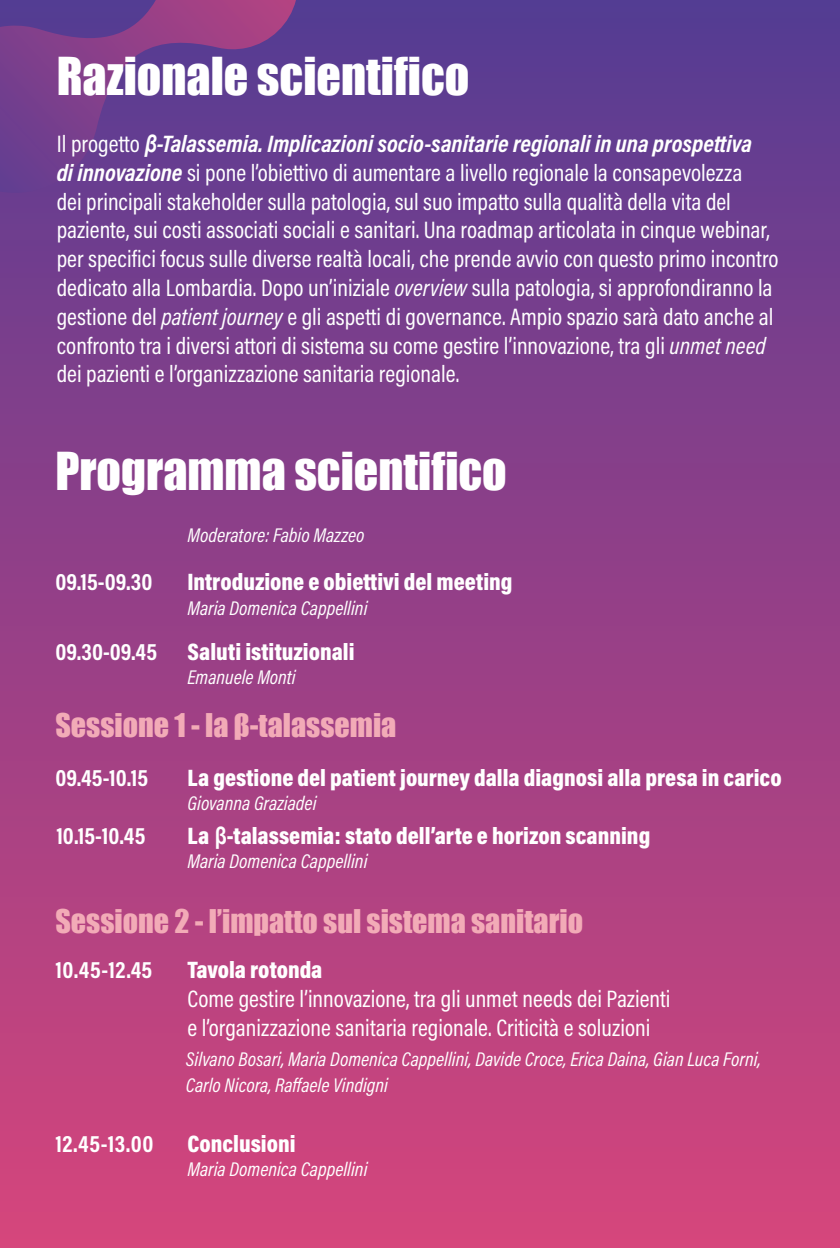
<style>
.page{position:relative;width:840px;height:1248px;background:#fff}
.page>*{position:absolute;margin:0;border:0;box-sizing:border-box;transform-origin:0 0}
.t1{font:48px "Impact";color:#fff}
.t2{font:30px "Impact";color:#f2abb7}
.t3{font:24px/28.8px "Acumin Pro Cond";color:#fff}
.t4{font:900 24px "Acumin Pro Cond";color:#fff}
.t5{font:700 24px "Acumin Pro Cond";letter-spacing:.005em;color:#fff}
.t6{font:italic 20px/26.4px "Acumin Pro Cond";color:#fff}
.s1{font-family:"Arial Narrow";font-weight:700;font-style:italic}
.s2{font-weight:700;font-style:italic}
.s3{font-style:italic}
.s4{font-family:"Arial Narrow";font-weight:700}
</style>
<div class="page">
<div style="left:0;top:0;width:839px;height:1247px;background:linear-gradient(to bottom,#563c93,#d6457b)"></div>
<svg style="left:0;top:0;width:296px;height:193px;background:#6e3d8e"></svg>
<p class="t1" style="left:57px;top:39px;width:414px">Razionale scientifico</p>
<p class="t3" style="left:57px;top:129px;width:723px">Il progetto <span class="s1">β</span><span class="s2">-Talassemia. Implicazioni socio-sanitarie regionali in una prospettiva<br>di innovazione</span> si pone l’obiettivo di aumentare a livello regionale la consapevolezza<br>dei principali stakeholder sulla patologia, sul suo impatto sulla qualità della vita del paziente, sui costi associati sociali e sanitari. Una roadmap articolata in cinque webinar, per specifici focus sulle diverse realtà locali, che prende avvio con questo primo incontro dedicato alla Lombardia. Dopo un’iniziale <span class="s3">overview</span> sulla patologia, si approfondiranno la gestione del <span class="s3">patient journey</span> e gli aspetti di governance. Ampio spazio sarà dato anche al confronto tra i diversi attori di sistema su come gestire l’innovazione, tra gli <span class="s3">unmet need </span>dei pazienti e l’organizzazione sanitaria regionale.</p>
<p class="t1" style="left:55px;top:434px;width:453px">Programma scientifico</p>
<p class="t6" style="left:187px;top:521px;width:178px">Moderatore: Fabio Mazzeo</p>
<p class="t5" style="left:55px;top:566px;width:99px">09.15-09.30</p>
<p class="t4" style="left:187px;top:566px;width:326px">Introduzione e obiettivi del meeting</p>
<p class="t6" style="left:187px;top:594px;width:181px">Maria Domenica Cappellini</p>
<p class="t5" style="left:55px;top:636px;width:103px">09.30-09.45</p>
<p class="t4" style="left:187px;top:636px;width:168px">Saluti istituzionali</p>
<p class="t6" style="left:187px;top:663px;width:110px">Emanuele Monti</p>
<p class="t2" style="left:55px;top:702px;width:342px">Sessione 1 - la β-talassemia</p>
<p class="t5" style="left:55px;top:761px;width:94px">09.45-10.15</p>
<p class="t4" style="left:187px;top:761px;width:595px">La gestione del patient journey dalla diagnosi alla presa in carico</p>
<p class="t6" style="left:187px;top:789px;width:130px">Giovanna Graziadei</p>
<p class="t5" style="left:56px;top:820px;width:90px">10.15-10.45</p>
<p class="t4" style="left:187px;top:820px;width:464px">La <span class="s4">β</span>-talassemia: stato dell’arte e horizon scanning</p>
<p class="t6" style="left:187px;top:847px;width:181px">Maria Domenica Cappellini</p>
<p class="t2" style="left:55px;top:897px;width:529px">Sessione 2 - l’impatto sul sistema sanitario</p>
<p class="t5" style="left:55px;top:954px;width:98px">10.45-12.45</p>
<p class="t4" style="left:187px;top:954px;width:136px">Tavola rotonda</p>
<p class="t3" style="left:187px;top:983px;width:484px">Come gestire l’innovazione, tra gli unmet needs dei Pazienti e l’organizzazione sanitaria regionale. Criticità e soluzioni</p>
<p class="t6" style="left:186px;top:1045px;width:576px">Silvano Bosari, Maria Domenica Cappellini, Davide Croce, Erica Daina, Gian Luca Forni,<br>Carlo Nicora, Raffaele Vindigni</p>
<p class="t5" style="left:55px;top:1127px;width:100px">12.45-13.00</p>
<p class="t4" style="left:187px;top:1127px;width:110px">Conclusioni</p>
<p class="t6" style="left:187px;top:1154px;width:181px">Maria Domenica Cappellini</p>
</div>
